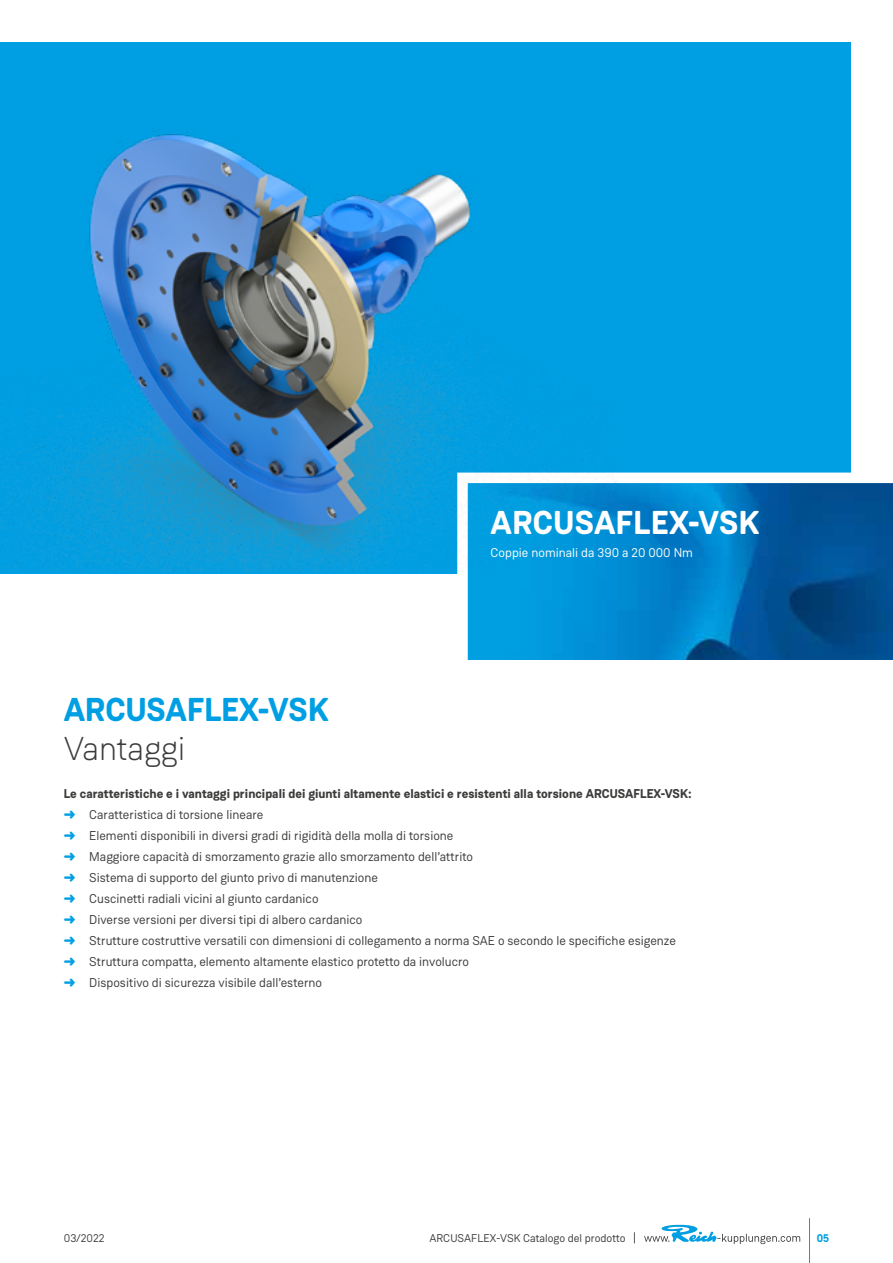
<style>
.page{position:relative;width:893px;height:1263px;background:#fff}
.page>*{position:absolute;margin:0;border:0;box-sizing:border-box;transform-origin:0 0}
.t1{font:700 33px "Weissenhof Grotesk";color:#009fe3}
.t2{font:700 33px "Weissenhof Grotesk";letter-spacing:.01em;color:#fff}
.t3{font:300 33px "Weissenhof Grotesk";color:#3c3c3b}
.t4{font:12.75px/21px "Weissenhof Grotesk";color:#3c3c3b}
.t5{font:12.75px "Weissenhof Grotesk";color:#fff}
.t6{font:11.25px "Weissenhof Grotesk";color:#3c3c3b}
.t7{font:700 11.25px "Weissenhof Grotesk";color:#009fe3}
.s1{font-weight:700}
.s2{color:#009fe3}
</style>
<div class="page">
<hr style="left:809px;top:1218px;width:1px;height:45px;background:#009fe3">
<svg style="left:644px;top:1224px;width:156px;height:20px"></svg>
<div style="left:0;top:43px;width:850px;height:531px;background:#009fe3"></div>
<svg style="left:457px;top:467px;width:436px;height:193px;background:#107bbb"></svg>
<img style="left:0;top:42px;width:618px;height:529px">
<h1 class="t2" style="left:491px;top:502px;width:271px">ARCUSAFLEX-VSK</h1>
<p class="t5" style="left:491px;top:545px;width:204px">Coppie nominali da 390 a 20 000 Nm</p>
<h1 class="t1" style="left:64px;top:689px;width:267px">ARCUSAFLEX-VSK</h1>
<h1 class="t3" style="left:64px;top:729px;width:123px">Vantaggi</h1>
<p class="t4" style="left:64px;top:783px;width:629px"><span class="s1">Le caratteristiche e i vantaggi principali dei giunti altamente elastici e resistenti alla torsione ARCUSAFLEX-VSK: </span><span class="s2">➜</span> Caratteristica di torsione lineare<br><span class="s2">➜</span> Elementi disponibili in diversi gradi di rigidità della molla di torsione<br><span class="s2">➜</span> Maggiore capacità di smorzamento grazie allo smorzamento dell’attrito<br><span class="s2">➜</span> Sistema di supporto del giunto privo di manutenzione<br><span class="s2">➜</span> Cuscinetti radiali vicini al giunto cardanico<br><span class="s2">➜</span> Diverse versioni per diversi tipi di albero cardanico<br><span class="s2">➜</span> Strutture costruttive versatili con dimensioni di collegamento a norma SAE o secondo le specifiche esigenze<br><span class="s2">➜</span> Struttura compatta, elemento altamente elastico protetto da involucro<br><span class="s2">➜</span> Dispositivo di sicurezza visibile dall’esterno</p>
<p class="t6" style="left:64px;top:1231px;width:42px">03/2022</p>
<p class="t6" style="left:429px;top:1231px;width:198px">ARCUSAFLEX-VSK Catalogo del prodotto</p>
<p class="t7" style="left:817px;top:1231px;width:14px">05</p>
</div>
